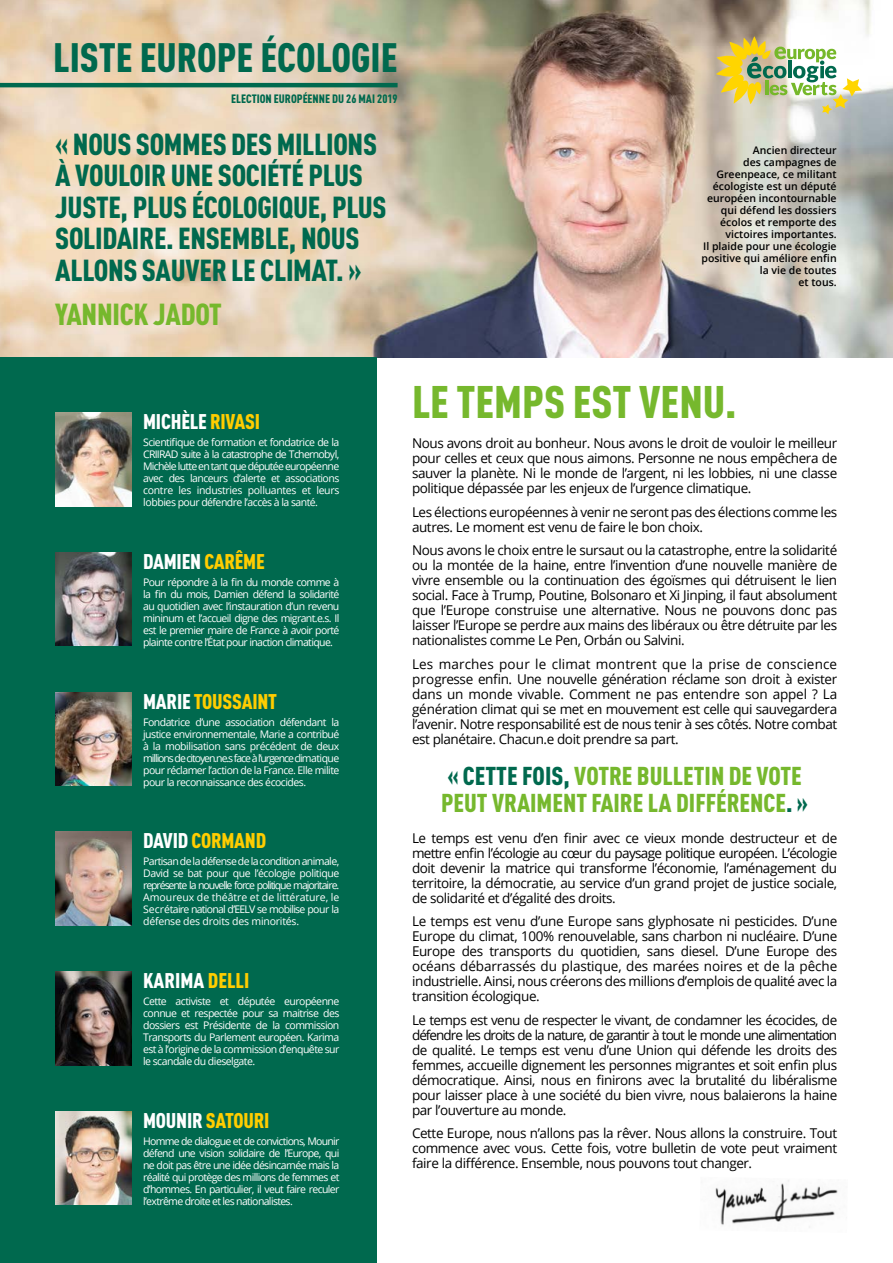
<style>
.page{position:relative;width:893px;height:1263px;background:#fff}
.page>*{position:absolute;margin:0;border:0;box-sizing:border-box;transform-origin:0 0}
.t1{font:900 45px "DIN Cond";color:#76b82d}
.t2{font:900 40.5px "DIN Cond";color:#00694e}
.t3{font:900 30px/31.5px "DIN Cond";letter-spacing:-.01em;color:#00694e}
.t4{font:900 30px "DIN Cond";letter-spacing:-.01em;color:#76b82d}
.t5{font:900 25.5px/27px "DIN Cond";color:#76b82d}
.t6{font:900 21px "DIN Cond";letter-spacing:-.01em;color:#ffcd00}
.t7{font:900 21px "DIN Cond";letter-spacing:-.01em;color:#fff}
.t8{font:13.5px/15px "Open Sans";letter-spacing:-.03em;color:#000;text-align:justify}
.t9{font:900 12px "DIN Cond";color:#00694e}
.t10{font:10.5px/12px "Open Sans";letter-spacing:-.05em;color:#fff;text-align:justify}
.t11{font:600 10.5px/12px "Open Sans";color:#000;text-align:right}
.s1{color:#ffcd00}
.s2{color:#fff}
.s3{color:#00694e}
</style>
<div class="page">
<img style="left:0;top:0;width:893px;height:357px">
<hr style="left:0;top:83px;width:398px;height:4px;background:#00694e">
<svg style="left:716px;top:36px;width:146px;height:78px"></svg>
<div style="left:0;top:357px;width:376px;height:906px;background:#00694e"></div>
<img style="left:55px;top:412px;width:77px;height:94px">
<img style="left:55px;top:552px;width:77px;height:94px">
<img style="left:55px;top:692px;width:77px;height:94px">
<img style="left:55px;top:832px;width:77px;height:93px">
<img style="left:55px;top:971px;width:77px;height:94px">
<img style="left:55px;top:1111px;width:77px;height:94px">
<img style="left:715px;top:1180px;width:123px;height:48px">
<h2 class="t2" style="left:53px;top:32px;width:346px">LISTE EUROPE ÉCOLOGIE</h2>
<p class="t9" style="left:231px;top:91px;width:168px">ELECTION EUROPÉENNE DU 26 MAI 2019</p>
<h3 class="t3" style="left:55px;top:127px;width:333px">« NOUS SOMMES DES MILLIONS<br>À VOULOIR UNE SOCIÉTÉ PLUS<br>JUSTE, PLUS ÉCOLOGIQUE, PLUS<br>SOLIDAIRE. ENSEMBLE, NOUS<br>ALLONS SAUVER LE CLIMAT. »</h3>
<h3 class="t4" style="left:55px;top:295px;width:168px">YANNICK JADOT</h3>
<p class="t11" style="left:701px;top:144px;width:137px">Ancien directeur<br>des campagnes de<br>Greenpeace, ce militant écologiste est un député européen incontournable qui défend les dossiers écolos et remporte des victoires importantes.<br>Il plaide pour une écologie positive qui améliore enfin la vie de toutes<br>et tous.</p>
<h3 class="t7" style="left:143px;top:408px;width:118px">MICHÈLE <span class="s1">RIVASI</span></h3>
<p class="t10" style="left:143px;top:436px;width:198px">Scientifique de formation et fondatrice de la CRIIRAD suite à la catastrophe de Tchernobyl, Michèle lutte en tant que députée européenne avec des lanceurs d’alerte et associations contre les industries polluantes et leurs lobbies pour défendre l’accès à la santé.</p>
<h3 class="t7" style="left:143px;top:548px;width:123px">DAMIEN <span class="s1">CARÊME</span></h3>
<p class="t10" style="left:143px;top:576px;width:198px">Pour répondre à la fin du monde comme à la fin du mois, Damien défend la solidarité au quotidien avec l’instauration d’un revenu mininum et l’accueil digne des migrant.e.s. Il est le premier maire de France à avoir porté plainte contre l’État pour inaction climatique.</p>
<h3 class="t6" style="left:143px;top:688px;width:136px"><span class="s2">MARIE</span> TOUSSAINT</h3>
<p class="t10" style="left:143px;top:715px;width:198px">Fondatrice d’une association défendant la justice environnementale, Marie a contribué à la mobilisation sans précédent de deux millions de citoyen.ne.s face à l’urgence climatique pour réclamer l’action de la France. Elle milite pour la reconnaissance des écocides.</p>
<h3 class="t6" style="left:143px;top:828px;width:125px"><span class="s2">DAVID</span> CORMAND</h3>
<p class="t10" style="left:143px;top:855px;width:198px">Partisan de la défense de la condition animale, David se bat pour que l’écologie politique représente la nouvelle force politique majoritaire.<br>Amoureux de théâtre et de littérature, le Secrétaire national d’EELV se mobilise pour la défense des droits des minorités.</p>
<h3 class="t7" style="left:143px;top:967px;width:108px">KARIMA <span class="s1">DELLI</span></h3>
<p class="t10" style="left:143px;top:995px;width:198px">Cette activiste et députée européenne connue et respectée pour sa maitrise des dossiers est Présidente de la commission Transports du Parlement européen. Karima est à l’origine de la commission d’enquête sur le scandale du dieselgate.</p>
<h3 class="t6" style="left:143px;top:1107px;width:128px"><span class="s2">MOUNIR</span> SATOURI</h3>
<p class="t10" style="left:143px;top:1135px;width:198px">Homme de dialogue et de convictions, Mounir défend une vision solidaire de l’Europe, qui ne doit pas être une idée désincarnée mais la réalité qui protège des millions de femmes et d’hommes. En particulier, il veut faire reculer l’extrême droite et les nationalistes.</p>
<h1 class="t1" style="left:412px;top:373px;width:326px">LE TEMPS EST VENU.</h1>
<p class="t8" style="left:412px;top:435px;width:427px">Nous avons droit au bonheur. Nous avons le droit de vouloir le meilleur pour celles et ceux que nous aimons. Personne ne nous empêchera de sauver la planète. Ni le monde de l’argent, ni les lobbies, ni une classe politique dépassée par les enjeux de l’urgence climatique.</p>
<p class="t8" style="left:412px;top:504px;width:427px">Les élections européennes à venir ne seront pas des élections comme les autres. Le moment est venu de faire le bon choix.</p>
<p class="t8" style="left:412px;top:542px;width:427px">Nous avons le choix entre le sursaut ou la catastrophe, entre la solidarité ou la montée de la haine, entre l’invention d’une nouvelle manière de vivre ensemble ou la continuation des égoïsmes qui détruisent le lien social. Face à Trump, Poutine, Bolsonaro et Xi Jinping, il faut absolument que l’Europe construise une alternative. Nous ne pouvons donc pas laisser l’Europe se perdre aux mains des libéraux ou être détruite par les nationalistes comme Le Pen, Orbán ou Salvini.</p>
<p class="t8" style="left:412px;top:656px;width:427px">Les marches pour le climat montrent que la prise de conscience progresse enfin. Une nouvelle génération réclame son droit à exister dans un monde vivable. Comment ne pas entendre son appel ? La génération climat qui se met en mouvement est celle qui sauvegardera l’avenir. Notre responsabilité est de nous tenir à ses côtés. Notre combat est planétaire. Chacun.e doit prendre sa part.</p>
<h3 class="t5" style="left:441px;top:761px;width:368px"><span class="s3">« CETTE FOIS,</span> VOTRE BULLETIN DE VOTE<br>PEUT VRAIMENT FAIRE LA DIFFÉRENCE<span class="s3">. »</span></h3>
<p class="t8" style="left:412px;top:830px;width:427px">Le temps est venu d’en finir avec ce vieux monde destructeur et de mettre enfin l’écologie au cœur du paysage politique européen. L’écologie doit devenir la matrice qui transforme l’économie, l’aménagement du territoire, la démocratie, au service d’un grand projet de justice sociale, de solidarité et d’égalité des droits.</p>
<p class="t8" style="left:412px;top:913px;width:427px">Le temps est venu d’une Europe sans glyphosate ni pesticides. D’une Europe du climat, 100% renouvelable, sans charbon ni nucléaire. D’une Europe des transports du quotidien, sans diesel. D’une Europe des océans débarrassés du plastique, des marées noires et de la pêche industrielle. Ainsi, nous créerons des millions d’emplois de qualité avec la transition écologique.</p>
<p class="t8" style="left:412px;top:1012px;width:427px">Le temps est venu de respecter le vivant, de condamner les écocides, de défendre les droits de la nature, de garantir à tout le monde une alimentation de qualité. Le temps est venu d’une Union qui défende les droits des femmes, accueille dignement les personnes migrantes et soit enfin plus démocratique. Ainsi, nous en finirons avec la brutalité du libéralisme pour laisser place à une société du bien vivre, nous balaierons la haine par l’ouverture au monde.</p>
<p class="t8" style="left:412px;top:1125px;width:427px">Cette Europe, nous n’allons pas la rêver. Nous allons la construire. Tout commence avec vous. Cette fois, votre bulletin de vote peut vraiment faire la différence. Ensemble, nous pouvons tout changer.</p>
</div>
